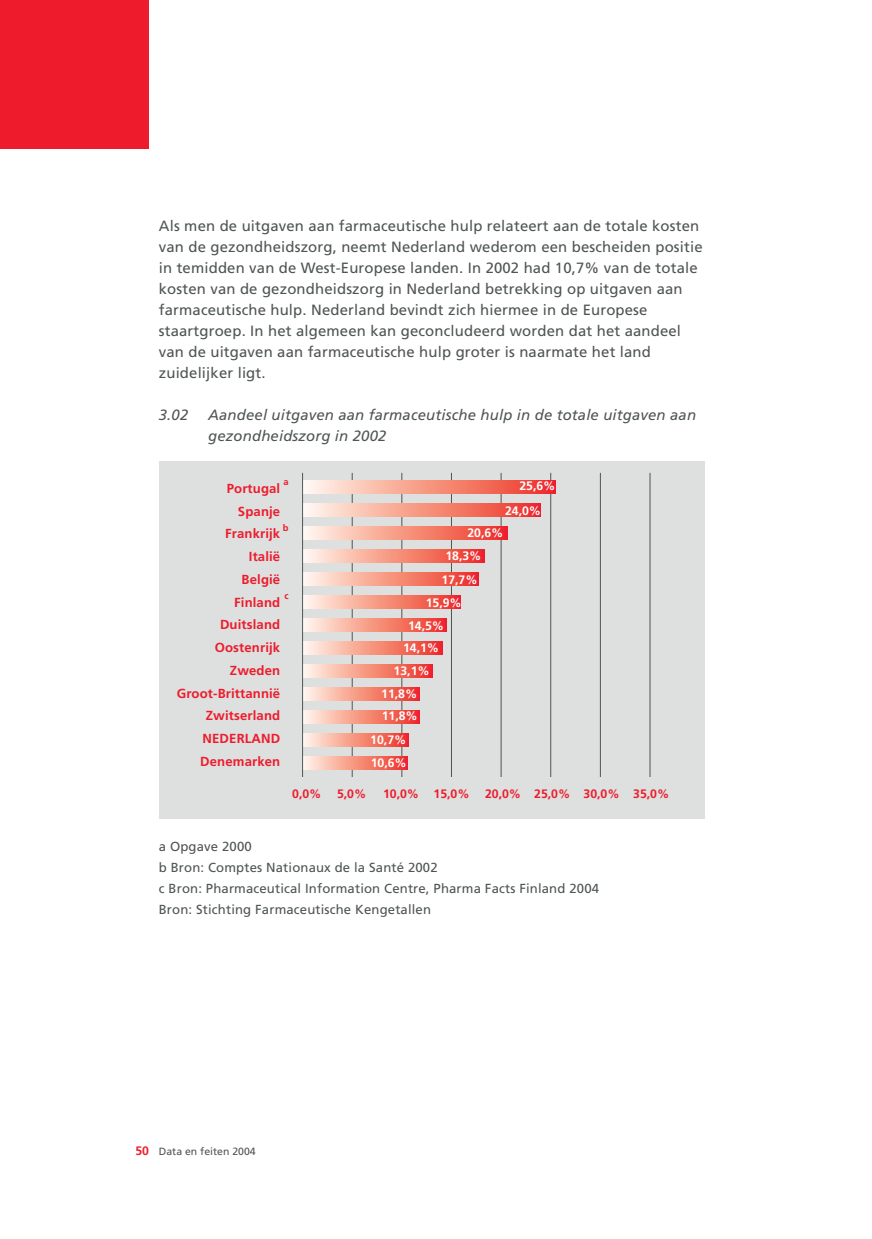
<style>
.page{position:relative;width:872px;height:1239px;background:#fff}
.page>*{position:absolute;margin:0;border:0;box-sizing:border-box;transform-origin:0 0}
.t1{font:14.88px/21px "Frutiger";letter-spacing:.01em;color:#4f5651}
.t2{font:italic 14.88px/21px "Frutiger";letter-spacing:.01em;color:#4f5651}
.t3{font:13.12px/21px "Frutiger";letter-spacing:.01em;color:#4f5651}
.t4{font:700 13.12px/22.8px "Frutiger";letter-spacing:.01em;color:#ee1b2d;text-align:right}
.t5{font:700 12.25px/24.5px "Frutiger";color:#fff}
.t6{font:700 12.25px "Frutiger";color:#ee1b2d}
.t7{font:10.5px "Frutiger";color:#4f5651}
.t8{font:700 9.28px "Frutiger";color:#ee1b2d}
.s1{font-weight:700;font-size:12.25px;color:#ee1b2d}
</style>
<div class="page">
<div style="left:0;top:0;width:149px;height:149px;background:#ee1b2d"></div>
<div style="left:159px;top:462px;width:545px;height:357px;background:#dde0de"></div>
<hr style="left:352px;top:473px;width:1px;height:304px;background:#4f5651">
<hr style="left:401px;top:473px;width:1px;height:304px;background:#4f5651">
<hr style="left:451px;top:473px;width:1px;height:304px;background:#4f5651">
<hr style="left:500px;top:473px;width:1px;height:304px;background:#4f5651">
<hr style="left:550px;top:473px;width:1px;height:304px;background:#4f5651">
<hr style="left:600px;top:473px;width:1px;height:304px;background:#4f5651">
<hr style="left:649px;top:473px;width:1px;height:304px;background:#4f5651">
<svg style="left:303px;top:480px;width:253px;height:14px;background:#f69485"></svg>
<svg style="left:303px;top:503px;width:238px;height:14px;background:#f69485"></svg>
<svg style="left:303px;top:526px;width:205px;height:14px;background:#f69384"></svg>
<svg style="left:303px;top:549px;width:182px;height:14px;background:#f69384"></svg>
<svg style="left:303px;top:572px;width:176px;height:14px;background:#f69384"></svg>
<svg style="left:303px;top:618px;width:144px;height:14px;background:#f69384"></svg>
<svg style="left:303px;top:641px;width:140px;height:14px;background:#f69384"></svg>
<svg style="left:303px;top:664px;width:130px;height:14px;background:#f69383"></svg>
<svg style="left:303px;top:687px;width:117px;height:14px;background:#f69383"></svg>
<svg style="left:303px;top:710px;width:117px;height:14px;background:#f69383"></svg>
<svg style="left:303px;top:595px;width:158px;height:14px;background:#f69384"></svg>
<svg style="left:303px;top:733px;width:106px;height:14px"></svg>
<svg style="left:303px;top:756px;width:105px;height:14px"></svg>
<hr style="left:302px;top:473px;width:1px;height:304px;background:#4f5651">
<p class="t1" style="left:159px;top:216px;width:545px">Als men de uitgaven aan farmaceutische hulp relateert aan de totale kosten van de gezondheidszorg, neemt Nederland wederom een bescheiden positie in temidden van de West-Europese landen. In 2002 had 10,7% van de totale kosten van de gezondheidszorg in Nederland betrekking op uitgaven aan farmaceutische hulp. Nederland bevindt zich hiermee in de Europese staartgroep. In het algemeen kan geconcludeerd worden dat het aandeel van de uitgaven aan farmaceutische hulp groter is naarmate het land zuidelijker ligt.</p>
<p class="t2" style="left:159px;top:405px;width:31px">3.02</p>
<p class="t2" style="left:208px;top:405px;width:489px">Aandeel uitgaven aan farmaceutische hulp in de totale uitgaven aan gezondheidszorg in 2002</p>
<p class="t8" style="left:283px;top:478px;width:7px">a</p>
<p class="t8" style="left:283px;top:524px;width:7px">b</p>
<p class="t4" style="left:177px;top:478px;width:105px">Portugal<br>Spanje<br>Frankrijk<br>Italië<br>België<br>Finland<br>Duitsland<br>Oostenrijk<br>Zweden<br>Groot-Brittannië<br>Zwitserland<br>NEDERLAND<br>Denemarken</p>
<p class="t8" style="left:284px;top:592px;width:6px">c</p>
<p class="t5" style="left:505px;top:475px;width:52px;text-indent:14px">25,6%<br>24,0%</p>
<p class="t5" style="left:467px;top:522px;width:38px">20,6%</p>
<p class="t5" style="left:445px;top:544px;width:38px">18,3%</p>
<p class="t5" style="left:441px;top:568px;width:38px">17,7%</p>
<p class="t5" style="left:426px;top:591px;width:38px">15,9%</p>
<p class="t5" style="left:408px;top:614px;width:38px">14,5%</p>
<p class="t5" style="left:403px;top:637px;width:38px">14,1%</p>
<p class="t5" style="left:393px;top:660px;width:38px">13,1%</p>
<p class="t5" style="left:381px;top:683px;width:38px">11,8%</p>
<p class="t5" style="left:382px;top:705px;width:38px">11,8%</p>
<p class="t5" style="left:370px;top:728px;width:38px">10,7%</p>
<p class="t5" style="left:371px;top:751px;width:38px">10,6%</p>
<p class="t6" style="left:292px;top:789px;width:31px">0,0%</p>
<p class="t6" style="left:337px;top:789px;width:31px">5,0%</p>
<p class="t6" style="left:383px;top:789px;width:88px">10,0% 15,0%</p>
<p class="t6" style="left:485px;top:789px;width:186px">20,0% 25,0% 30,0% 35,0%</p>
<p class="t3" style="left:159px;top:836px;width:442px">a Opgave 2000<br>b Bron: Comptes Nationaux de la Santé 2002<br>c Bron: Pharmaceutical Information Centre, Pharma Facts Finland 2004<br>Bron: Stichting Farmaceutische Kengetallen</p>
<p class="t7" style="left:135px;top:1147px;width:122px"><span class="s1">50</span> Data en feiten 2004</p>
</div>
